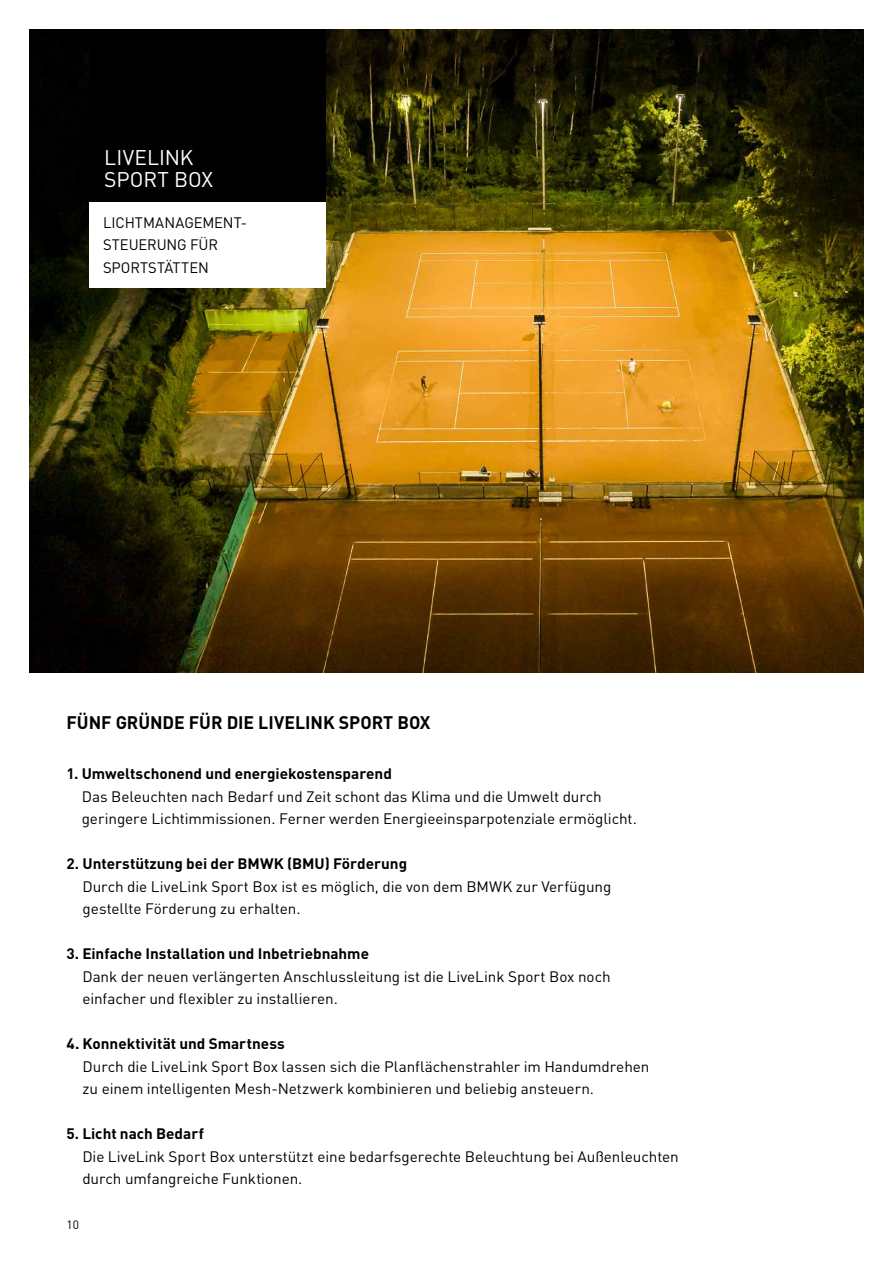
<style>
.page{position:relative;width:893px;height:1263px;background:#fff}
.page>*{position:absolute;margin:0;border:0;box-sizing:border-box;transform-origin:0 0}
.t1{font:21px/22.5px "Trilux DIN";letter-spacing:-.005em;color:#fff}
.t2{font:700 18px "Trilux DIN";letter-spacing:-.005em;color:#000}
.t3{font:15px/22.5px "Trilux DIN";letter-spacing:-.005em;color:#000}
.t4{font:700 15px "Trilux DIN";color:#000}
.t5{font:12px "Trilux DIN";color:#000}
</style>
<div class="page">
<img style="left:30px;top:30px;width:833px;height:643px">
<div style="left:89px;top:30px;width:236px;height:172px;background:#000"></div>
<div style="left:89px;top:202px;width:236px;height:85px;background:#fff"></div>
<h1 class="t1" style="left:104px;top:146px;width:110px">LIVELINK<br>SPORT BOX</h1>
<p class="t3" style="left:103px;top:211px;width:143px">LICHTMANAGEMENT-<br>STEUERUNG FÜR<br>SPORTSTÄTTEN</p>
<p class="t2" style="left:67px;top:711px;width:366px">FÜNF GRÜNDE FÜR DIE LIVELINK SPORT BOX</p>
<p class="t4" style="left:66px;top:764px;width:327px">1. Umweltschonend und energiekostensparend</p>
<p class="t3" style="left:82px;top:785px;width:557px">Das Beleuchten nach Bedarf und Zeit schont das Klima und die Umwelt durch geringere Lichtimmissionen. Ferner werden Energieeinsparpotenziale ermöglicht.</p>
<p class="t4" style="left:66px;top:854px;width:342px">2. Unterstützung bei der BMWK (BMU) Förderung</p>
<p class="t3" style="left:83px;top:875px;width:530px">Durch die LiveLink Sport Box ist es möglich, die von dem BMWK zur Verfügung gestellte Förderung zu erhalten.</p>
<p class="t4" style="left:66px;top:944px;width:304px">3. Einfache Installation und Inbetriebnahme</p>
<p class="t3" style="left:82px;top:965px;width:530px">Dank der neuen verlängerten Anschlussleitung ist die LiveLink Sport Box noch einfacher und flexibler zu installieren.</p>
<p class="t4" style="left:66px;top:1034px;width:220px">4. Konnektivität und Smartness</p>
<p class="t3" style="left:83px;top:1055px;width:568px">Durch die LiveLink Sport Box lassen sich die Planflächenstrahler im Handumdrehen zu einem intelligenten Mesh-Netzwerk kombinieren und beliebig ansteuern.</p>
<p class="t4" style="left:66px;top:1124px;width:139px">5. Licht nach Bedarf</p>
<p class="t3" style="left:82px;top:1145px;width:598px">Die LiveLink Sport Box unterstützt eine bedarfsgerechte Beleuchtung bei Außenleuchten durch umfangreiche Funktionen.</p>
<p class="t5" style="left:66px;top:1217px;width:14px">10</p>
</div>
